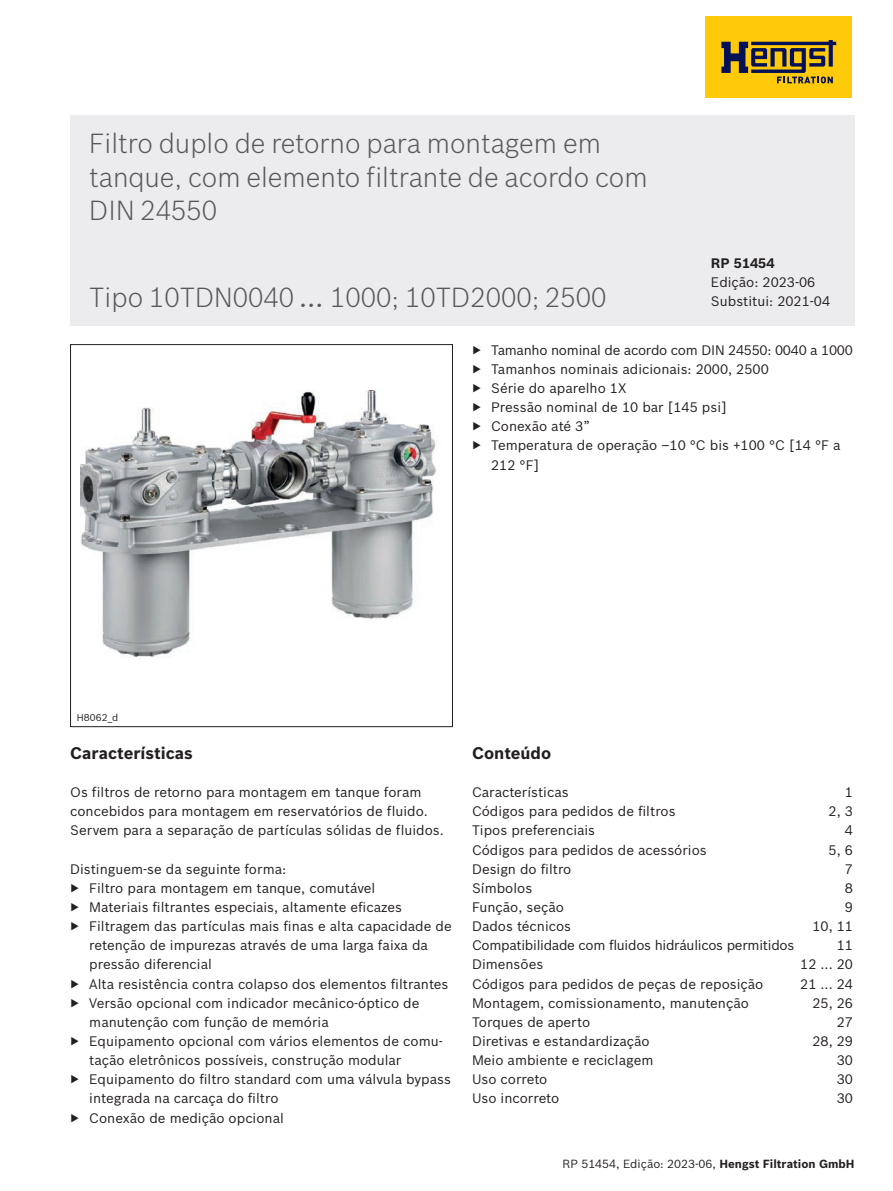
<style>
.page{position:relative;width:893px;height:1191px;background:#fff}
.page>*{position:absolute;margin:0;border:0;box-sizing:border-box;transform-origin:0 0}
.Titel{font:300 27px/33.5px "Bosch Sans";color:#57585a}
.Kopfzeile{font:700 16.5px "Bosch Sans";color:#231f20}
.Fließtext{font:13.5px/19.2px "Bosch Sans";color:#231f20}
.Fließtext-2{font:13.5px "Bosch Sans";letter-spacing:-.02em;color:#231f20}
.Fließtext_bold{font:700 13.5px "Bosch Sans";color:#231f20}
.t1{font:11.55px "Bosch Sans";color:#231f20}
.Copyright{font:9.75px "Bosch Sans";letter-spacing:.01em;color:#231f20}
.s1{font-weight:400;font-style:italic}
.s2{font-weight:700}
</style>
<div class="page">
<div style="left:70px;top:115px;width:785px;height:210px;background:#ececee"></div>
<div style="left:705px;top:17px;width:147px;height:81px;background:#feca0a"></div>
<svg style="left:721px;top:40px;width:115px;height:43px"></svg>
<div style="left:70px;top:344px;width:383px;height:383px;border:1px solid #231f20"></div>
<img style="left:81px;top:391px;width:355px;height:267px">
<p class="Titel" style="left:89px;top:125px;width:560px">Filtro duplo de retorno para montagem em tanque, com elemento filtrante de acordo com<br>DIN 24550</p>
<p class="Titel" style="left:89px;top:279px;width:519px">Tipo 10TDN0040 <span class="s1">…</span> 1000; 10TD2000; 2500</p>
<p class="Fließtext_bold" style="left:711px;top:253px;width:65px">RP 51454</p>
<p class="Fließtext" style="left:711px;top:272px;width:106px">Edição: 2023-06</p>
<p class="Fließtext" style="left:711px;top:291px;width:121px">Substitui: 2021-04</p>
<p class="Fließtext-2" style="left:472px;top:340px;width:382px">▶ Tamanho nominal de acordo com DIN 24550: 0040 a 1000</p>
<p class="Fließtext" style="left:472px;top:358px;width:298px">▶ Tamanhos nominais adicionais: 2000, 2500</p>
<p class="Fließtext" style="left:472px;top:377px;width:156px">▶ Série do aparelho 1X</p>
<p class="Fließtext" style="left:472px;top:397px;width:256px">▶ Pressão nominal de 10 bar [145 psi]</p>
<p class="Fließtext" style="left:472px;top:416px;width:119px">▶ Conexão até 3”</p>
<p class="Fließtext" style="left:491px;top:435px;width:351px;text-indent:-19px">▶ Temperatura de operação ‒10 °C bis +100 °C [14 °F a<br>212 °F]</p>
<p class="Copyright" style="left:77px;top:710px;width:43px">H8062_d</p>
<p class="Kopfzeile" style="left:70px;top:740px;width:124px">Características</p>
<p class="Fließtext" style="left:70px;top:782px;width:375px">Os filtros de retorno para montagem em tanque foram concebidos para montagem em reservatórios de fluido.<br>Servem para a separação de partículas sólidas de fluidos.</p>
<p class="Fließtext" style="left:70px;top:858px;width:218px">Distinguem-se da seguinte forma:</p>
<p class="Fließtext" style="left:70px;top:877px;width:307px">▶ Filtro para montagem em tanque, comutável</p>
<p class="Fließtext" style="left:70px;top:896px;width:334px">▶ Materiais filtrantes especiais, altamente eficazes</p>
<p class="Fließtext" style="left:89px;top:915px;width:364px;text-indent:-19px">▶ Filtragem das partículas mais finas e alta capacidade de retenção de impurezas através de uma larga faixa da pressão diferencial</p>
<p class="Fließtext" style="left:70px;top:973px;width:380px">▶ Alta resistência contra colapso dos elementos filtrantes</p>
<p class="Fließtext" style="left:89px;top:992px;width:332px;text-indent:-19px">▶ Versão opcional com indicador mecânico-óptico de manutenção com função de memória</p>
<p class="Fließtext" style="left:89px;top:1030px;width:355px;text-indent:-19px">▶ Equipamento opcional com vários elementos de comu&shy;tação eletrônicos possíveis, construção modular</p>
<p class="Fließtext" style="left:89px;top:1069px;width:363px;text-indent:-19px">▶ Equipamento do filtro standard com uma válvula bypass integrada na carcaça do filtro</p>
<p class="Fließtext" style="left:70px;top:1107px;width:215px">▶ Conexão de medição opcional</p>
<p class="Kopfzeile" style="left:472px;top:740px;width:81px">Conteúdo</p>
<p class="Fließtext" style="left:472px;top:782px;width:98px">Características</p>
<p class="Fließtext" style="left:845px;top:782px;width:10px">1</p>
<p class="Fließtext" style="left:472px;top:801px;width:205px">Códigos para pedidos de filtros</p>
<p class="Fließtext" style="left:829px;top:801px;width:26px">2, 3</p>
<p class="Fließtext" style="left:472px;top:820px;width:125px">Tipos preferenciais</p>
<p class="Fließtext" style="left:845px;top:820px;width:10px">4</p>
<p class="Fließtext" style="left:472px;top:839px;width:236px">Códigos para pedidos de acessórios</p>
<p class="Fließtext" style="left:829px;top:839px;width:26px">5, 6</p>
<p class="Fließtext" style="left:472px;top:858px;width:101px">Design do filtro</p>
<p class="Fließtext" style="left:845px;top:858px;width:10px">7</p>
<p class="Fließtext" style="left:472px;top:877px;width:62px">Símbolos</p>
<p class="Fließtext" style="left:845px;top:877px;width:10px">8</p>
<p class="Fließtext" style="left:472px;top:896px;width:93px">Função, seção</p>
<p class="Fließtext" style="left:845px;top:896px;width:10px">9</p>
<p class="Fließtext" style="left:472px;top:915px;width:101px">Dados técnicos</p>
<p class="Fließtext" style="left:812px;top:915px;width:42px">10, 11</p>
<p class="Fließtext-2" style="left:472px;top:935px;width:324px">Compatibilidade com fluidos hidráulicos permitidos</p>
<p class="Fließtext" style="left:837px;top:935px;width:18px">11</p>
<p class="Fließtext" style="left:472px;top:954px;width:73px">Dimensões</p>
<p class="Fließtext" style="left:800px;top:954px;width:54px">12 ... 20</p>
<p class="Fließtext" style="left:472px;top:973px;width:293px">Códigos para pedidos de peças de reposição</p>
<p class="Fließtext" style="left:800px;top:973px;width:54px">21 ... 24</p>
<p class="Fließtext" style="left:472px;top:992px;width:278px">Montagem, comissionamento, manutenção</p>
<p class="Fließtext" style="left:812px;top:992px;width:42px">25, 26</p>
<p class="Fließtext" style="left:472px;top:1011px;width:120px">Torques de aperto</p>
<p class="Fließtext" style="left:837px;top:1011px;width:18px">27</p>
<p class="Fließtext" style="left:472px;top:1030px;width:179px">Diretivas e estandardização</p>
<p class="Fließtext" style="left:812px;top:1030px;width:42px">28, 29</p>
<p class="Fließtext" style="left:472px;top:1049px;width:183px">Meio ambiente e reciclagem</p>
<p class="Fließtext" style="left:837px;top:1049px;width:18px">30</p>
<p class="Fließtext" style="left:472px;top:1069px;width:77px">Uso correto</p>
<p class="Fließtext" style="left:837px;top:1069px;width:18px">30</p>
<p class="Fließtext" style="left:472px;top:1088px;width:89px">Uso incorreto</p>
<p class="Fließtext" style="left:837px;top:1088px;width:18px">30</p>
<p class="t1" style="left:563px;top:1154px;width:294px">RP 51454, Edição: 2023-06, <span class="s2">Hengst Filtration GmbH</span></p>
</div>
